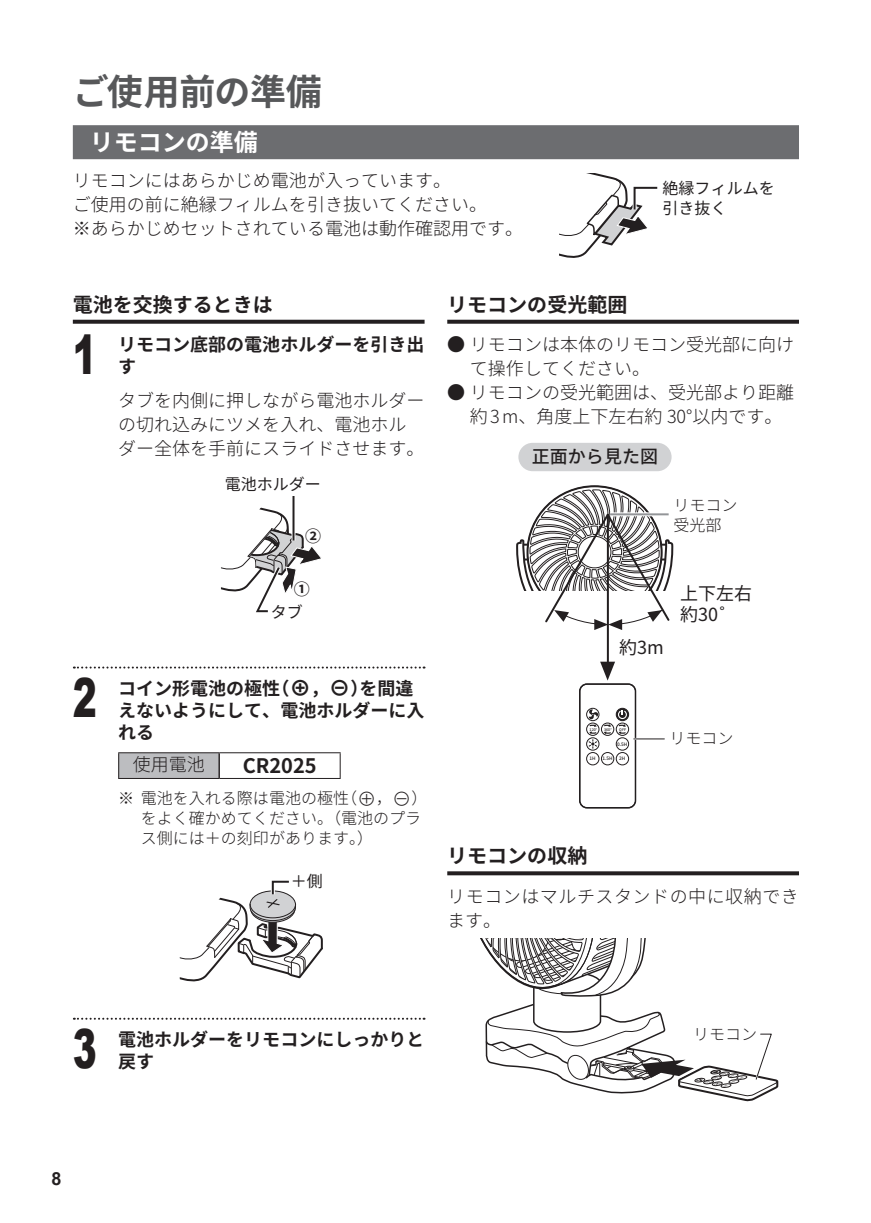
<style>
.page{position:relative;width:871px;height:1223px;background:#fff}
.page>*{position:absolute;margin:0;border:0;box-sizing:border-box;transform-origin:0 0}
.t1{font:900 54px "Arial";color:#231f20;scale:.67 1}
.t2{font:700 36px "Noto Sans CJ Kjp";letter-spacing:-.015em;color:#57585a}
.t3{font:700 24px "Noto Sans CJ Kjp";color:#fff}
.t4{font:700 20px "Noto Sans CJ Kjp";color:#231f20}
.t5{font:300 18px/24px "Noto Sans CJ Kjp";color:#231f20}
.t6{font:700 18px/22px "Noto Sans CJ Kjp";color:#231f20}
.t7{font:300 18px/24px "Noto Sans CJ Kjp";letter-spacing:.03em;color:#231f20}
.t8{font:18px/21.6px "Noto Sans CJ Kjp";color:#231f20}
.t9{font:500 18px "Noto Sans CJ Kjp";color:#231f20}
.t10{font:700 18px "Arial";color:#231f20}
.t11{font:300 16px/20px "Noto Sans CJ Kjp";color:#231f20}
.t12{font:16px/20px "Noto Sans CJ Kjp";color:#231f20}
.t13{font:700 16px "Noto Sans Mono CJ Kjp";color:#231f20}
.t14{font:500 4.6px "Noto Sans CJ Kjp";color:#231f20}
.t15{font:500 3.6px "Noto Sans CJ Kjp";color:#231f20}
.s1{font-size:21.6px}
.s2{font-size:19.2px}
.s3{font-family:"Koz Go Pr 6 N"}
</style>
<div class="page">
<div style="left:73px;top:125px;width:725px;height:34px;background:#6c6d70"></div>
<svg style="left:559px;top:173px;width:99px;height:85px"></svg>
<svg style="left:73px;top:320px;width:351px;height:4px"></svg>
<svg style="left:74px;top:666px;width:350px;height:2px"></svg>
<svg style="left:74px;top:1017px;width:350px;height:2px"></svg>
<hr style="left:292px;top:496px;width:2px;height:44px;background:#231f20">
<svg style="left:221px;top:506px;width:100px;height:107px"></svg>
<div style="left:119px;top:752px;width:100px;height:26px;background:#bcbdc0"></div>
<hr style="left:218px;top:753px;width:2px;height:25px;background:#231f20">
<hr style="left:118px;top:752px;width:101px;height:1px;background:#231f20">
<svg style="left:118px;top:753px;width:1px;height:25px"></svg>
<hr style="left:219px;top:752px;width:121px;height:1px;background:#231f20">
<svg style="left:339px;top:753px;width:1px;height:25px"></svg>
<hr style="left:118px;top:778px;width:101px;height:1px;background:#231f20">
<hr style="left:219px;top:778px;width:121px;height:1px;background:#231f20">
<svg style="left:180px;top:880px;width:143px;height:102px"></svg>
<svg style="left:447px;top:320px;width:351px;height:4px"></svg>
<svg style="left:447px;top:871px;width:351px;height:4px"></svg>
<div style="left:579px;top:683px;width:57px;height:125px;border:2px solid #231f20;border-radius:7px"></div>
<div style="left:586px;top:708px;width:13px;height:13px;border:1px solid #231f20;border-radius:50%"></div>
<div style="left:616px;top:708px;width:12px;height:13px;border:1px solid #231f20;border-radius:50%"></div>
<div style="left:586px;top:722px;width:13px;height:13px;border:1px solid #231f20;border-radius:50%"></div>
<div style="left:616px;top:722px;width:12px;height:13px;border:1px solid #231f20;border-radius:50%"></div>
<div style="left:586px;top:737px;width:13px;height:13px;border:1px solid #231f20;border-radius:50%"></div>
<div style="left:616px;top:737px;width:12px;height:13px;border:1px solid #231f20;border-radius:50%"></div>
<div style="left:586px;top:752px;width:13px;height:13px;border:1px solid #231f20;border-radius:50%"></div>
<div style="left:616px;top:752px;width:12px;height:13px;border:1px solid #231f20;border-radius:50%"></div>
<div style="left:601px;top:722px;width:13px;height:13px;border:1px solid #231f20;border-radius:50%"></div>
<div style="left:601px;top:752px;width:13px;height:13px;border:1px solid #231f20;border-radius:50%"></div>
<svg style="left:618px;top:710px;width:9px;height:24px"></svg>
<svg style="left:588px;top:709px;width:23px;height:39px"></svg>
<div style="left:518px;top:443px;width:153px;height:28px;background:#d1d2d4;border-radius:14px"></div>
<hr style="left:633px;top:738px;width:31px;height:2px;background:#fff">
<hr style="left:633px;top:738px;width:31px;height:1px;background:#231f20">
<hr style="left:606px;top:515px;width:2px;height:153px;background:#231f20">
<svg style="left:600px;top:661px;width:15px;height:19px"></svg>
<svg style="left:516px;top:485px;width:157px;height:145px"></svg>
<svg style="left:480px;top:938px;width:299px;height:164px"></svg>
<h2 class="t2" style="left:73px;top:71px;width:250px">ご使用前の準備</h2>
<h3 class="t3" style="left:90px;top:128px;width:169px">リモコンの準備</h3>
<p class="t5" style="left:73px;top:169px;width:452px">リモコンにはあらかじめ電池が入っています。<br>ご使用の前に絶縁フィルムを引き抜いてください。<br>※あらかじめセットされている電池は動作確認用です。</p>
<p class="t12" style="left:662px;top:179px;width:113px">絶縁フィルムを引き抜く</p>
<p class="t4" style="left:73px;top:293px;width:202px">電池を交換するときは</p>
<h1 class="t1" style="left:73px;top:315px;width:37px">1</h1>
<p class="t6" style="left:118px;top:334px;width:307px">リモコン底部の電池ホルダーを引き出す</p>
<p class="t5" style="left:118px;top:388px;width:307px">タブを内側に押しながら電池ホルダーの切れ込みにツメを入れ、電池ホルダー全体を手前にスライドさせます。</p>
<p class="t12" style="left:225px;top:474px;width:97px">電池ホルダー</p>
<p class="t13" style="left:305px;top:527px;width:17px">②</p>
<p class="t13" style="left:294px;top:580px;width:17px">①</p>
<p class="t12" style="left:271px;top:602px;width:33px">タブ</p>
<h1 class="t1" style="left:73px;top:658px;width:37px">2</h1>
<p class="t6" style="left:118px;top:677px;width:307px">コイン形電池の極性（<span class="s1">⊕</span>，<span class="s1">⊖</span>）を間違えないようにして、電池ホルダーに入れる</p>
<p class="t5" style="left:133px;top:753px;width:73px">使用電池</p>
<p class="t4" style="left:243px;top:754px;width:75px">CR2025</p>
<p class="t11" style="left:141px;top:788px;width:288px;text-indent:-23px">※ 電池を入れる際は電池の極性（<span class="s2">⊕</span>，<span class="s2">⊖</span>）をよく確かめてください。（電池のプラス側には＋の刻印があります。）</p>
<p class="t12" style="left:291px;top:871px;width:33px">＋側</p>
<p class="t4" style="left:447px;top:293px;width:182px">リモコンの受光範囲</p>
<p class="t5" style="left:470px;top:333px;width:325px;text-indent:-23px">● リモコンは本体のリモコン受光部に向けて操作してください。</p>
<p class="t5" style="left:470px;top:381px;width:325px;text-indent:-23px">● リモコンの受光範囲は、受光部より距離約 3m、角度上下左右約 30°以内です。</p>
<p class="t9" style="left:532px;top:446px;width:127px">正面から見た図</p>
<p class="t11" style="left:673px;top:495px;width:65px">リモコン受光部</p>
<p class="t8" style="left:619px;top:637px;width:46px">約3m</p>
<p class="t8" style="left:680px;top:582px;width:73px">上下左右約30<span class="s3">̊</span></p>
<p class="t15" style="left:589px;top:727px;width:9px">120°</p>
<p class="t15" style="left:604px;top:727px;width:9px">360°</p>
<p class="t15" style="left:619px;top:727px;width:8px">OFF</p>
<p class="t14" style="left:617px;top:741px;width:12px">0.5H</p>
<p class="t14" style="left:589px;top:756px;width:8px">1H</p>
<p class="t14" style="left:602px;top:756px;width:12px">1.5H</p>
<p class="t14" style="left:619px;top:756px;width:8px">2H</p>
<p class="t11" style="left:669px;top:729px;width:65px">リモコン</p>
<p class="t4" style="left:447px;top:844px;width:142px">リモコンの収納</p>
<p class="t7" style="left:447px;top:884px;width:353px">リモコンはマルチスタンドの中に収納できます。</p>
<h1 class="t1" style="left:73px;top:1009px;width:37px">3</h1>
<p class="t6" style="left:118px;top:1028px;width:307px">電池ホルダーをリモコンにしっかりと戻す</p>
<p class="t11" style="left:693px;top:1024px;width:65px">リモコン</p>
<p class="t10" style="left:51px;top:1166px;width:12px">8</p>
</div>
